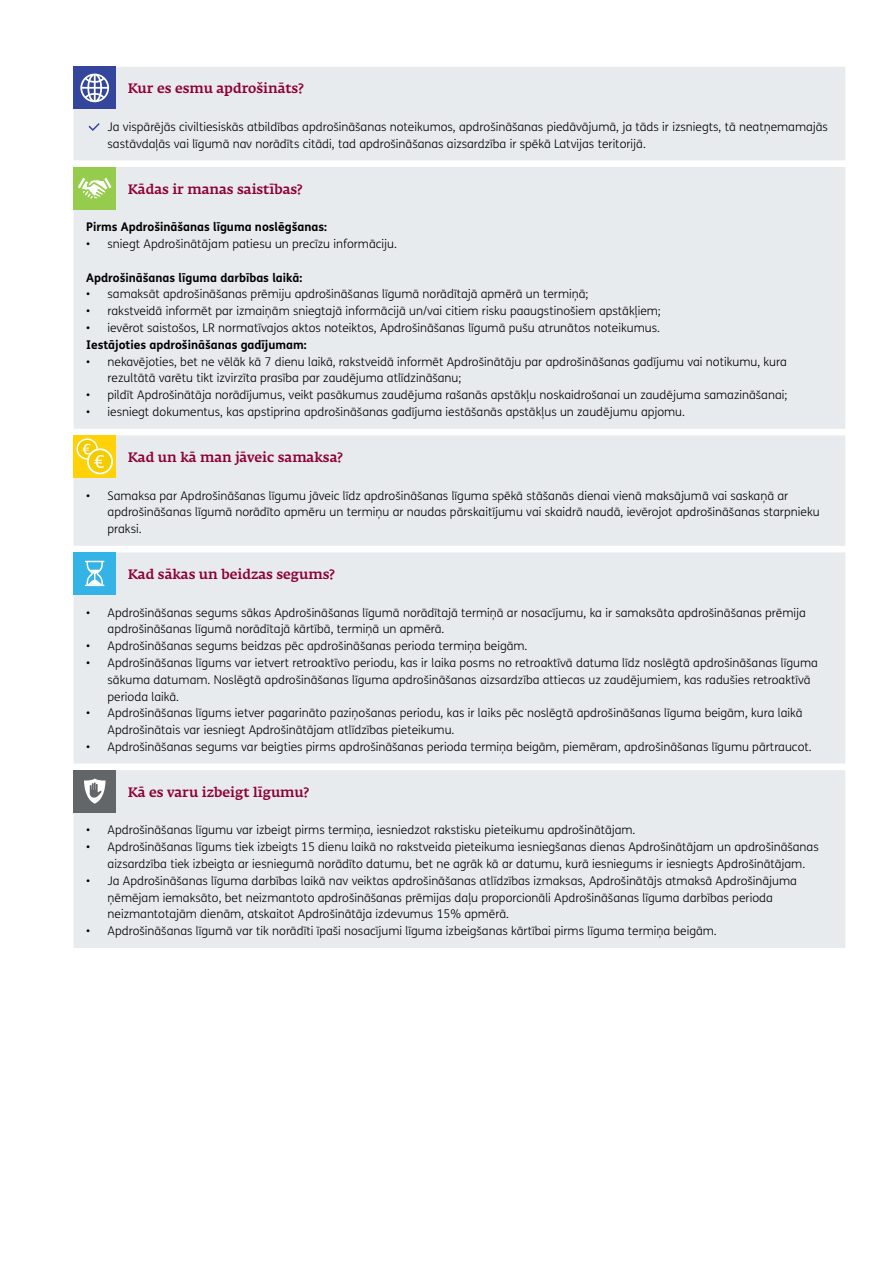
<style>
.page{position:relative;width:893px;height:1263px;background:#fff}
.page>*{position:absolute;margin:0;border:0;box-sizing:border-box;transform-origin:0 0}
.t1{font:500 13.5px "Fedra Serif A Pro";color:#8e0038}
.t2{font:300 12px/16.8px "FS Me";color:#000}
.t3{font:700 12px "FS Me";color:#000}
</style>
<div class="page">
<div style="left:74px;top:67px;width:771px;height:881px;background:#e8ebee"></div>
<div style="left:74px;top:161px;width:771px;height:609px;background:#e8ebee"></div>
<div style="left:74px;top:67px;width:42px;height:42px;background:#33469b"></div>
<svg style="left:80px;top:74px;width:29px;height:28px"></svg>
<svg style="left:87px;top:121px;width:14px;height:11px"></svg>
<div style="left:74px;top:167px;width:42px;height:42px;background:#96cc4d"></div>
<svg style="left:78px;top:178px;width:34px;height:21px"></svg>
<div style="left:74px;top:435px;width:42px;height:42px;background:#ffd107"></div>
<svg style="left:76px;top:438px;width:37px;height:36px"></svg>
<div style="left:74px;top:552px;width:42px;height:43px;background:#33b3e6"></div>
<svg style="left:85px;top:561px;width:19px;height:25px"></svg>
<div style="left:74px;top:770px;width:42px;height:42px;background:#636669"></div>
<svg style="left:84px;top:778px;width:22px;height:26px"></svg>
<p class="t1" style="left:128px;top:81px;width:177px">Kur es esmu apdrošināts?</p>
<p class="t2" style="left:108px;top:118px;width:722px">Ja vispārējās civiltiesiskās atbildības apdrošināšanas noteikumos, apdrošināšanas piedāvājumā, ja tāds ir izsniegts, tā neatņemamajās sastāvdaļās vai līgumā nav norādīts citādi, tad apdrošināšanas aizsardzība ir spēkā Latvijas teritorijā.</p>
<p class="t1" style="left:128px;top:181px;width:176px">Kādas ir manas saistības?</p>
<p class="t3" style="left:86px;top:218px;width:242px">Pirms Apdrošināšanas līguma noslēgšanas:</p>
<p class="t2" style="left:86px;top:235px;width:312px">• sniegt Apdrošinātājam patiesu un precīzu informāciju.</p>
<p class="t3" style="left:86px;top:268px;width:217px">Apdrošināšanas līguma darbības laikā:</p>
<p class="t2" style="left:86px;top:286px;width:504px">• samaksāt apdrošināšanas prēmiju apdrošināšanas līgumā norādītajā apmērā un termiņā;</p>
<p class="t2" style="left:86px;top:302px;width:576px">• rakstveidā informēt par izmaiņām sniegtajā informācijā un/vai citiem risku paaugstinošiem apstākļiem;</p>
<p class="t2" style="left:86px;top:319px;width:575px">• ievērot saistošos, LR normatīvajos aktos noteiktos, Apdrošināšanas līgumā pušu atrunātos noteikumus.</p>
<p class="t3" style="left:86px;top:335px;width:222px">Iestājoties apdrošināšanas gadījumam:</p>
<p class="t2" style="left:108px;top:353px;width:681px;text-indent:-21px">• nekavējoties, bet ne vēlāk kā 7 dienu laikā, rakstveidā informēt Apdrošinātāju par apdrošināšanas gadījumu vai notikumu, kura rezultātā varētu tikt izvirzīta prasība par zaudējuma atlīdzināšanu;</p>
<p class="t2" style="left:86px;top:386px;width:702px">• pildīt Apdrošinātāja norādījumus, veikt pasākumus zaudējuma rašanās apstākļu noskaidrošanai un zaudējuma samazināšanai;</p>
<p class="t2" style="left:86px;top:403px;width:600px">• iesniegt dokumentus, kas apstiprina apdrošināšanas gadījuma iestāšanās apstākļus un zaudējumu apjomu.</p>
<p class="t1" style="left:128px;top:449px;width:216px">Kad un kā man jāveic samaksa?</p>
<p class="t2" style="left:108px;top:487px;width:714px;text-indent:-21px">• Samaksa par Apdrošināšanas līgumu jāveic līdz apdrošināšanas līguma spēkā stāšanās dienai vienā maksājumā vai saskaņā ar apdrošināšanas līgumā norādīto apmēru un termiņu ar naudas pārskaitījumu vai skaidrā naudā, ievērojot apdrošināšanas starpnieku praksi.</p>
<p class="t1" style="left:128px;top:566px;width:208px">Kad sākas un beidzas segums?</p>
<p class="t2" style="left:108px;top:604px;width:700px;text-indent:-21px">• Apdrošināšanas segums sākas Apdrošināšanas līgumā norādītajā termiņā ar nosacījumu, ka ir samaksāta apdrošināšanas prēmija apdrošināšanas līgumā norādītajā kārtībā, termiņā un apmērā.</p>
<p class="t2" style="left:86px;top:637px;width:443px">• Apdrošināšanas segums beidzas pēc apdrošināšanas perioda termiņa beigām.</p>
<p class="t2" style="left:108px;top:654px;width:712px;text-indent:-21px">• Apdrošināšanas līgums var ietvert retroaktīvo periodu, kas ir laika posms no retroaktīvā datuma līdz noslēgtā apdrošināšanas līguma sākuma datumam. Noslēgtā apdrošināšanas līguma apdrošināšanas aizsardzība attiecas uz zaudējumiem, kas radušies retroaktīvā perioda laikā.</p>
<p class="t2" style="left:108px;top:704px;width:696px;text-indent:-21px">• Apdrošināšanas līgums ietver pagarināto paziņošanas periodu, kas ir laiks pēc noslēgtā apdrošināšanas līguma beigām, kura laikā<br>Apdrošinātais var iesniegt Apdrošinātājam atlīdzības pieteikumu.</p>
<p class="t2" style="left:86px;top:738px;width:727px">• Apdrošināšanas segums var beigties pirms apdrošināšanas perioda termiņa beigām, piemēram, apdrošināšanas līgumu pārtraucot.</p>
<p class="t1" style="left:128px;top:784px;width:183px">Kā es varu izbeigt līgumu?</p>
<p class="t2" style="left:86px;top:821px;width:551px">• Apdrošināšanas līgumu var izbeigt pirms termiņa, iesniedzot rakstisku pieteikumu apdrošinātājam.</p>
<p class="t2" style="left:108px;top:838px;width:713px;text-indent:-21px">• Apdrošināšanas līgums tiek izbeigts 15 dienu laikā no rakstveida pieteikuma iesniegšanas dienas Apdrošinātājam un apdrošināšanas aizsardzība tiek izbeigta ar iesniegumā norādīto datumu, bet ne agrāk kā ar datumu, kurā iesniegums ir iesniegts Apdrošinātājam.</p>
<p class="t2" style="left:108px;top:872px;width:691px;text-indent:-21px">• Ja Apdrošināšanas līguma darbības laikā nav veiktas apdrošināšanas atlīdzības izmaksas, Apdrošinātājs atmaksā Apdrošinājuma ņēmējam iemaksāto, bet neizmantoto apdrošināšanas prēmijas daļu proporcionāli Apdrošināšanas līguma darbības perioda neizmantotajām dienām, atskaitot Apdrošinātāja izdevumus 15% apmērā.</p>
<p class="t2" style="left:86px;top:922px;width:632px">• Apdrošināšanas līgumā var tik norādīti īpaši nosacījumi līguma izbeigšanas kārtībai pirms līguma termiņa beigām.</p>
</div>
